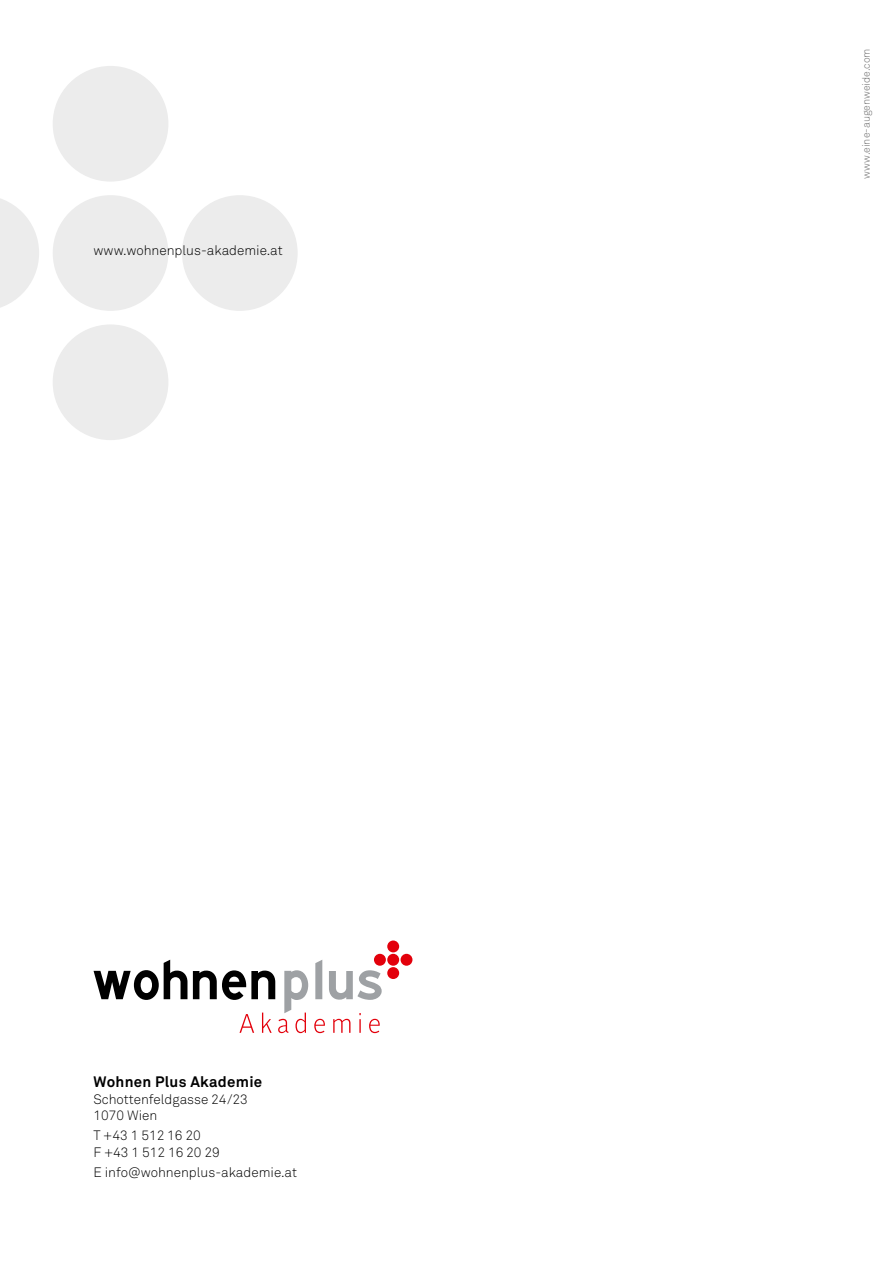
<style>
.page{position:relative;width:893px;height:1263px;background:#fff}
.page>*{position:absolute;margin:0;border:0;box-sizing:border-box;transform-origin:0 0}
.t1{font:700 15px "Akkurat";letter-spacing:.02em;color:#000}
.t2{font:300 13.5px/16.2px "Akkurat";color:#000}
.t3{font:300 10.5px "Akkurat";color:#6e6e6e}
</style>
<div class="page">
<div style="left:53px;top:195px;width:115px;height:116px;background:#ececec;border-radius:50%"></div>
<svg style="left:0;top:198px;width:39px;height:110px"></svg>
<div style="left:182px;top:195px;width:116px;height:116px;background:#ececec;border-radius:50%"></div>
<div style="left:53px;top:324px;width:115px;height:116px;background:#ececec;border-radius:50%"></div>
<div style="left:53px;top:66px;width:115px;height:116px;background:#ececec;border-radius:50%"></div>
<div style="left:387px;top:954px;width:12px;height:12px;background:#e3000b;border-radius:50%"></div>
<div style="left:374px;top:954px;width:12px;height:12px;background:#e3000b;border-radius:50%"></div>
<div style="left:401px;top:954px;width:11px;height:12px;background:#e3000b;border-radius:50%"></div>
<div style="left:387px;top:967px;width:12px;height:12px;background:#e3000b;border-radius:50%"></div>
<div style="left:387px;top:940px;width:12px;height:12px;background:#e3000b;border-radius:50%"></div>
<svg style="left:94px;top:960px;width:93px;height:40px"></svg>
<svg style="left:315px;top:960px;width:7px;height:39px"></svg>
<svg style="left:329px;top:970px;width:53px;height:30px"></svg>
<svg style="left:193px;top:970px;width:115px;height:63px"></svg>
<svg style="left:314px;top:1019px;width:11px;height:14px"></svg>
<svg style="left:333px;top:1019px;width:17px;height:14px"></svg>
<svg style="left:359px;top:1013px;width:2px;height:20px"></svg>
<svg style="left:369px;top:1019px;width:11px;height:14px"></svg>
<p class="t2" style="left:94px;top:242px;width:191px">www.wohnenplus-akademie.at</p>
<p class="t1" style="left:94px;top:1073px;width:170px">Wohnen Plus Akademie</p>
<p class="t2" style="left:94px;top:1091px;width:156px">Schottenfeldgasse 24/23<br>1070 Wien</p>
<p class="t2" style="left:94px;top:1128px;width:128px">T +43 1 512 16 20<br>F +43 1 512 16 20 29</p>
<p class="t2" style="left:94px;top:1164px;width:205px">E info@wohnenplus-akademie.at</p>
<p class="t3" style="left:860px;top:179px;width:132px;rotate:-90deg">www.eine-augenweide.com</p>
</div>
